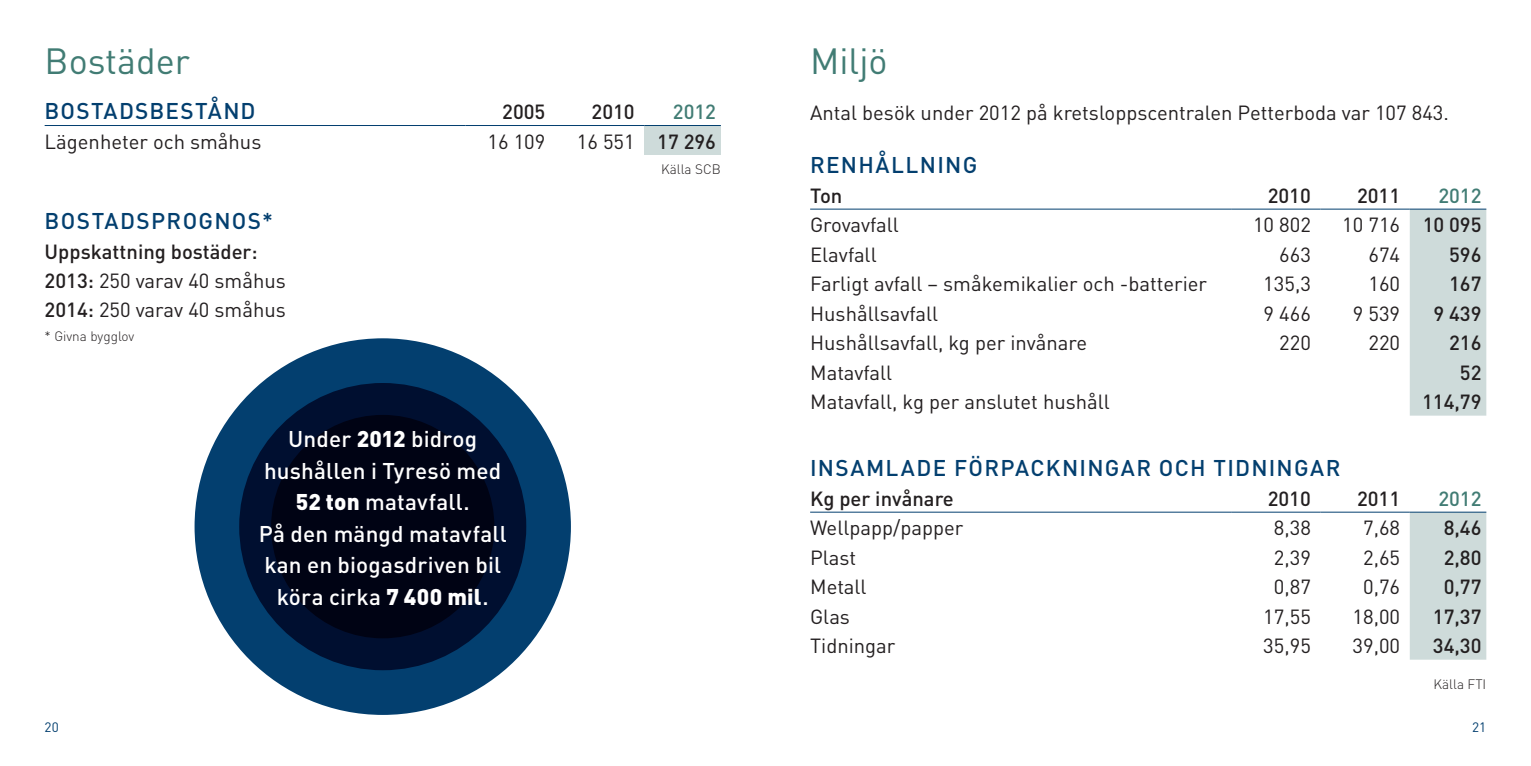
<style>
.page{position:relative;width:1531px;height:766px;background:#fff}
.page>*{position:absolute;margin:0;border:0;box-sizing:border-box;transform-origin:0 0}
.Rubrik{font:36px "DIN";color:#417c74}
.Underrubrik{font:500 22.5px/31.5px "DIN";letter-spacing:.005em;color:#fff;text-align:center}
.Underrubrik-2{font:500 22.5px "DIN";letter-spacing:.055em;color:#033f6f}
.tre_tabbar{font:20.25px "DIN";color:#231f20}
.tabell_hö{font:20.25px "DIN";color:#231f20}
.rubrik_tabell_hö{font:500 20.25px "DIN";color:#231f20}
.Underrubrik-3{font:20.25px "DIN";color:#231f20}
.tabell_vä{font:20.25px "DIN";color:#231f20}
.bröd{font:20.25px "DIN";color:#231f20}
.bröd-2{font:500 20.25px "DIN";color:#231f20}
.rubrik_tabell_vä{font:500 20.25px "DIN";color:#231f20}
.rubrik_tabell_2009{font:500 20.25px "DIN";color:#417c74}
.Källa{font:300 13.5px "DIN";color:#231f20}
.t1{font:13.5px "DIN";color:#033f6f}
.s1{font-weight:500}
.s2{font-weight:900}
</style>
<div class="page">
<div style="left:644px;top:125px;width:77px;height:30px;background:#cedbda"></div>
<hr style="left:45px;top:125px;width:421px;height:1px;background:#033f6f">
<hr style="left:466px;top:125px;width:89px;height:1px;background:#033f6f">
<hr style="left:555px;top:125px;width:89px;height:1px;background:#033f6f">
<hr style="left:644px;top:125px;width:77px;height:1px;background:#033f6f">
<div style="left:1410px;top:210px;width:76px;height:205px;background:#cedbda"></div>
<hr style="left:810px;top:209px;width:421px;height:1px;background:#033f6f">
<hr style="left:1410px;top:209px;width:76px;height:1px;background:#033f6f">
<hr style="left:1320px;top:209px;width:90px;height:1px;background:#033f6f">
<hr style="left:1231px;top:209px;width:89px;height:1px;background:#033f6f">
<svg style="left:1231px;top:512px;width:255px;height:147px"></svg>
<hr style="left:810px;top:511px;width:421px;height:1px;background:#033f6f">
<hr style="left:1410px;top:511px;width:76px;height:1px;background:#033f6f">
<hr style="left:1320px;top:511px;width:90px;height:1px;background:#033f6f">
<hr style="left:1231px;top:511px;width:89px;height:1px;background:#033f6f">
<div style="left:195px;top:338px;width:376px;height:376px;background:#033f6f;border-radius:50%"></div>
<div style="left:239px;top:383px;width:287px;height:287px;background:#000f30;border-radius:50%"></div>
<div style="left:271px;top:415px;width:223px;height:223px;background:#000314;border-radius:50%"></div>
<p class="Rubrik" style="left:45px;top:38px;width:147px">Bostäder</p>
<p class="Underrubrik-2" style="left:45px;top:97px;width:212px">BOSTADSBESTÅND</p>
<p class="rubrik_tabell_hö" style="left:502px;top:99px;width:45px">2005</p>
<p class="rubrik_tabell_hö" style="left:591px;top:99px;width:45px">2010</p>
<p class="rubrik_tabell_2009" style="left:673px;top:99px;width:45px">2012</p>
<p class="tabell_vä" style="left:45px;top:129px;width:218px">Lägenheter och småhus</p>
<p class="tabell_hö" style="left:487px;top:129px;width:59px">16 109</p>
<p class="tabell_hö" style="left:577px;top:129px;width:59px">16 551</p>
<p class="rubrik_tabell_hö" style="left:657px;top:128px;width:60px">17 296</p>
<p class="Källa" style="left:661px;top:161px;width:61px">Källa SCB</p>
<p class="Underrubrik-2" style="left:45px;top:207px;width:230px">BOSTADSPROGNOS*</p>
<p class="bröd-2" style="left:45px;top:238px;width:214px">Uppskattning bostäder:</p>
<p class="bröd" style="left:45px;top:268px;width:243px"><span class="s1">2013:</span> 250 varav 40 småhus</p>
<p class="bröd" style="left:45px;top:297px;width:243px"><span class="s1">2014:</span> 250 varav 40 småhus</p>
<p class="Källa" style="left:45px;top:328px;width:91px">* Givna bygglov</p>
<p class="Underrubrik" style="left:259px;top:422px;width:249px">Under <span class="s2">2012</span> bidrog hushållen i Tyresö med<br><span class="s2">52 ton</span> matavfall.<br>På den mängd matavfall kan en biogasdriven bil köra cirka <span class="s2">7 400 mil</span>.</p>
<p class="Rubrik" style="left:810px;top:38px;width:79px">Miljö</p>
<p class="Underrubrik-3" style="left:810px;top:100px;width:640px">Antal besök under 2012 på kretsloppscentralen Petterboda var 107 843.</p>
<p class="Underrubrik-2" style="left:810px;top:151px;width:169px">RENHÅLLNING</p>
<p class="rubrik_tabell_vä" style="left:810px;top:182px;width:34px">Ton</p>
<p class="rubrik_tabell_hö" style="left:1267px;top:182px;width:45px">2010</p>
<p class="rubrik_tabell_hö" style="left:1357px;top:182px;width:45px">2011</p>
<p class="rubrik_tabell_2009" style="left:1438px;top:182px;width:45px">2012</p>
<p class="tre_tabbar" style="left:810px;top:212px;width:90px">Grovavfall</p>
<p class="tabell_hö" style="left:1253px;top:212px;width:59px">10 802</p>
<p class="tabell_hö" style="left:1342px;top:212px;width:59px">10 716</p>
<p class="rubrik_tabell_hö" style="left:1422px;top:212px;width:60px">10 095</p>
<p class="tre_tabbar" style="left:810px;top:242px;width:68px">Elavfall</p>
<p class="tabell_hö" style="left:1279px;top:242px;width:33px">663</p>
<p class="tabell_hö" style="left:1368px;top:242px;width:33px">674</p>
<p class="rubrik_tabell_hö" style="left:1449px;top:241px;width:34px">596</p>
<p class="tre_tabbar" style="left:810px;top:271px;width:398px">Farligt avfall – småkemikalier och -batterier</p>
<p class="tabell_hö" style="left:1263px;top:271px;width:49px">135,3</p>
<p class="tabell_hö" style="left:1368px;top:271px;width:33px">160</p>
<p class="rubrik_tabell_hö" style="left:1449px;top:271px;width:34px">167</p>
<p class="tre_tabbar" style="left:810px;top:301px;width:129px">Hushållsavfall</p>
<p class="tabell_hö" style="left:1263px;top:301px;width:49px">9 466</p>
<p class="tabell_hö" style="left:1353px;top:301px;width:49px">9 539</p>
<p class="rubrik_tabell_hö" style="left:1433px;top:300px;width:50px">9 439</p>
<p class="tre_tabbar" style="left:810px;top:330px;width:278px">Hushållsavfall, kg per invånare</p>
<p class="tabell_hö" style="left:1279px;top:330px;width:33px">220</p>
<p class="tabell_hö" style="left:1368px;top:330px;width:33px">220</p>
<p class="rubrik_tabell_hö" style="left:1449px;top:330px;width:34px">216</p>
<p class="tre_tabbar" style="left:810px;top:359px;width:84px">Matavfall</p>
<p class="rubrik_tabell_hö" style="left:1460px;top:359px;width:23px">52</p>
<p class="tre_tabbar" style="left:810px;top:389px;width:301px">Matavfall, kg per anslutet hushåll</p>
<p class="rubrik_tabell_hö" style="left:1422px;top:389px;width:61px">114,79</p>
<p class="Underrubrik-2" style="left:810px;top:453px;width:532px">INSAMLADE FÖRPACKNINGAR OCH TIDNINGAR</p>
<p class="rubrik_tabell_vä" style="left:810px;top:485px;width:145px">Kg per invånare</p>
<p class="rubrik_tabell_hö" style="left:1267px;top:485px;width:45px">2010</p>
<p class="rubrik_tabell_hö" style="left:1357px;top:485px;width:45px">2011</p>
<p class="rubrik_tabell_2009" style="left:1438px;top:485px;width:45px">2012</p>
<p class="tabell_vä" style="left:810px;top:515px;width:155px">Wellpapp/papper</p>
<p class="tabell_hö" style="left:1274px;top:515px;width:39px">8,38</p>
<p class="tabell_hö" style="left:1363px;top:515px;width:39px">7,68</p>
<p class="rubrik_tabell_hö" style="left:1443px;top:515px;width:39px">8,46</p>
<p class="tabell_vä" style="left:810px;top:544px;width:47px">Plast</p>
<p class="tabell_hö" style="left:1274px;top:544px;width:39px">2,39</p>
<p class="tabell_hö" style="left:1363px;top:544px;width:39px">2,65</p>
<p class="rubrik_tabell_hö" style="left:1443px;top:544px;width:39px">2,80</p>
<p class="tabell_vä" style="left:810px;top:574px;width:58px">Metall</p>
<p class="tabell_hö" style="left:1274px;top:574px;width:39px">0,87</p>
<p class="tabell_hö" style="left:1363px;top:574px;width:39px">0,76</p>
<p class="rubrik_tabell_hö" style="left:1443px;top:574px;width:39px">0,77</p>
<p class="tabell_vä" style="left:810px;top:603px;width:41px">Glas</p>
<p class="tabell_hö" style="left:1263px;top:603px;width:49px">17,55</p>
<p class="tabell_hö" style="left:1352px;top:603px;width:49px">18,00</p>
<p class="rubrik_tabell_hö" style="left:1433px;top:603px;width:50px">17,37</p>
<p class="tabell_vä" style="left:810px;top:633px;width:87px">Tidningar</p>
<p class="tabell_hö" style="left:1263px;top:633px;width:49px">35,95</p>
<p class="tabell_hö" style="left:1352px;top:633px;width:49px">39,00</p>
<p class="rubrik_tabell_hö" style="left:1433px;top:632px;width:50px">34,30</p>
<p class="Källa" style="left:1433px;top:675px;width:54px">Källa FTI</p>
<p class="t1" style="left:45px;top:718px;width:16px">20</p>
<p class="t1" style="left:1472px;top:718px;width:16px">21</p>
</div>
